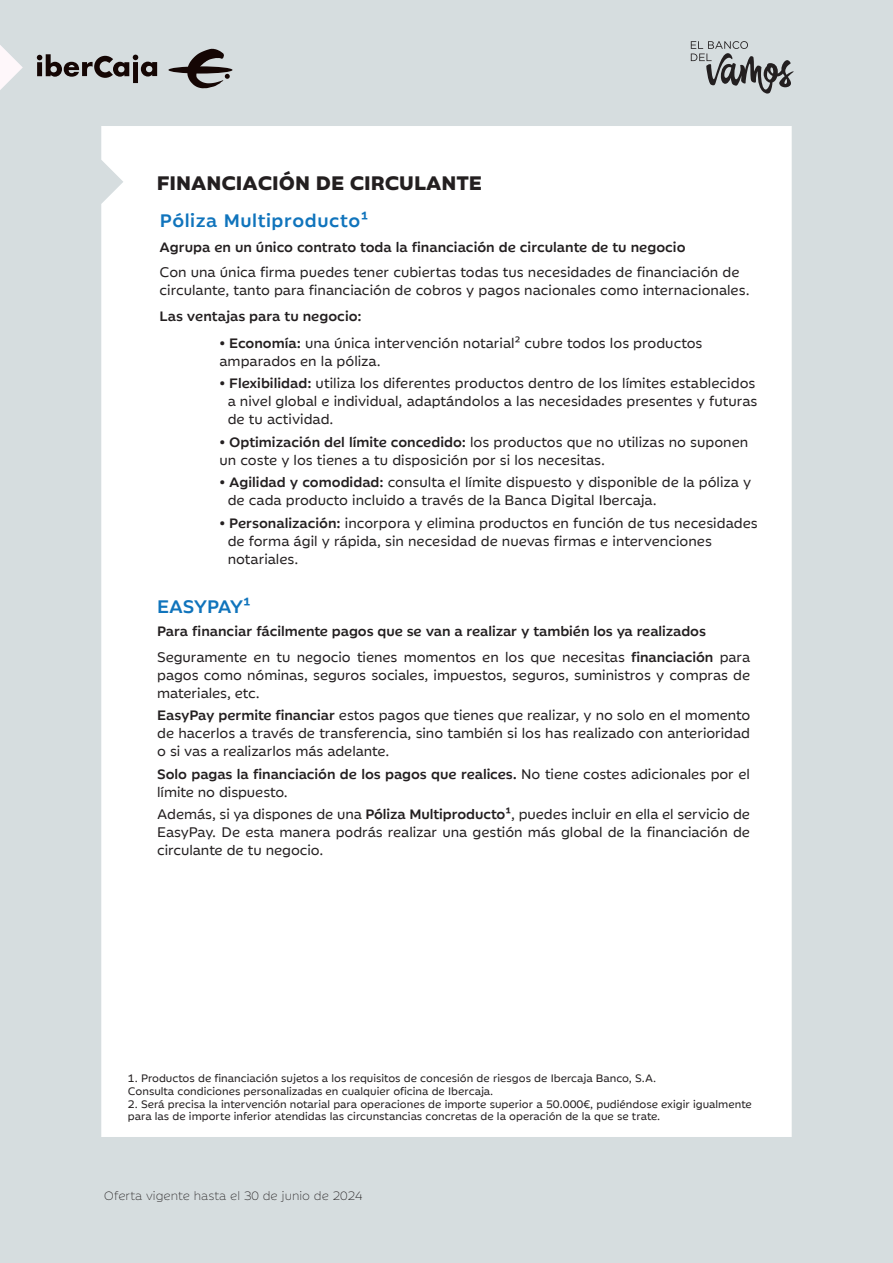
<style>
.page{position:relative;width:893px;height:1263px;background:#d6dddf}
.page>*{position:absolute;margin:0;border:0;box-sizing:border-box;transform-origin:0 0}
.t1{font:700 19.5px "Ibercaja";color:#231f20}
.t2{font:500 18px "Ibercaja";letter-spacing:.03em;color:#1074bc}
.t3{font:500 18px "Ibercaja";letter-spacing:-.015em;color:#1074bc}
.t4{font:13.5px/18px "Ibercaja";color:#231f20}
.t5{font:500 13.5px/25.5px "Ibercaja";color:#231f20}
.t6{font:300 12px "Ibercaja";color:#231f20}
.t7{font:10.5px/12.6px "Ibercaja";color:#231f20}
.s1{font-weight:500}
.s2{font-weight:400}
</style>
<div class="page">
<div style="left:101px;top:126px;width:691px;height:1011px;background:#fff"></div>
<svg style="left:168px;top:66px;width:64px;height:8px"></svg>
<svg style="left:187px;top:49px;width:43px;height:39px"></svg>
<svg style="left:37px;top:54px;width:120px;height:29px"></svg>
<svg style="left:0;top:45px;width:23px;height:45px"></svg>
<svg style="left:691px;top:41px;width:103px;height:53px"></svg>
<h1 class="t1" style="left:157px;top:167px;width:327px">FINANCIACIÓN DE CIRCULANTE</h1>
<h2 class="t2" style="left:160px;top:206px;width:210px">Póliza Multiproducto¹</h2>
<p class="t5" style="left:159px;top:233px;width:528px">Agrupa en un único contrato toda la financiación de circulante de tu negocio</p>
<p class="t4" style="left:159px;top:262px;width:592px">Con una única firma puedes tener cubiertas todas tus necesidades de financiación de circulante, tanto para financiación de cobros y pagos nacionales como internacionales.</p>
<p class="t5" style="left:159px;top:302px;width:204px">Las ventajas para tu negocio:</p>
<p class="t4" style="left:219px;top:333px;width:484px">• <span class="s1">Economía:</span> una única intervención notarial² cubre todos los productos amparados en la póliza.</p>
<p class="t4" style="left:228px;top:373px;width:531px;text-indent:-8px">• <span class="s1">Flexibilidad:</span> utiliza los diferentes productos dentro de los límites establecidos a nivel global e individual, adaptándolos a las necesidades presentes y futuras de tu actividad.</p>
<p class="t4" style="left:219px;top:432px;width:530px">• <span class="s1">Optimización del límite concedido:</span> los productos que no utilizas no suponen un coste y los tienes a tu disposición por si los necesitas.</p>
<p class="t4" style="left:228px;top:472px;width:525px;text-indent:-8px">• <span class="s1">Agilidad y comodidad:</span> consulta el límite dispuesto y disponible de la póliza y de cada producto incluido a través de la Banca Digital Ibercaja.</p>
<p class="t4" style="left:228px;top:513px;width:531px;text-indent:-8px">• <span class="s1">Personalización:</span> incorpora y elimina productos en función de tus necesidades de forma ágil y rápida, sin necesidad de nuevas firmas e intervenciones notariales.</p>
<h2 class="t3" style="left:157px;top:592px;width:95px">EASYPAY¹</h2>
<p class="t5" style="left:157px;top:617px;width:594px">Para financiar fácilmente pagos que se van a realizar y también los ya realizados<br><span class="s2">Seguramente en tu negocio tienes momentos en los que necesitas</span> financiación <span class="s2">para</span></p>
<p class="t4" style="left:157px;top:665px;width:594px">pagos como nóminas, seguros sociales, impuestos, seguros, suministros y compras de materiales, etc.</p>
<p class="t4" style="left:157px;top:705px;width:595px;text-align:justify"><span class="s1">EasyPay permite financiar</span> estos pagos que tienes que realizar, y no solo en el momento de hacerlos a través de transferencia, sino también si los has realizado con anterioridad o si vas a realizarlos más adelante.</p>
<p class="t4" style="left:157px;top:764px;width:594px"><span class="s1">Solo pagas la financiación de los pagos que realices.</span> No tiene costes adicionales por el límite no dispuesto.</p>
<p class="t4" style="left:157px;top:804px;width:594px;text-align:justify">Además, si ya dispones de una <span class="s1">Póliza Multiproducto¹</span>, puedes incluir en ella el servicio de EasyPay. De esta manera podrás realizar una gestión más global de la financiación de circulante de tu negocio.</p>
<p class="t7" style="left:128px;top:1071px;width:530px">1. Productos de financiación sujetos a los requisitos de concesión de riesgos de Ibercaja Banco, S.A.<br>Consulta condiciones personalizadas en cualquier oficina de Ibercaja.</p>
<p class="t7" style="left:128px;top:1096px;width:625px">2. Será precisa la intervención notarial para operaciones de importe superior a 50.000€, pudiéndose exigir igualmente para las de importe inferior atendidas las circunstancias concretas de la operación de la que se trate.</p>
<p class="t6" style="left:104px;top:1186px;width:260px">Oferta vigente hasta el 30 de junio de 2024</p>
</div>
